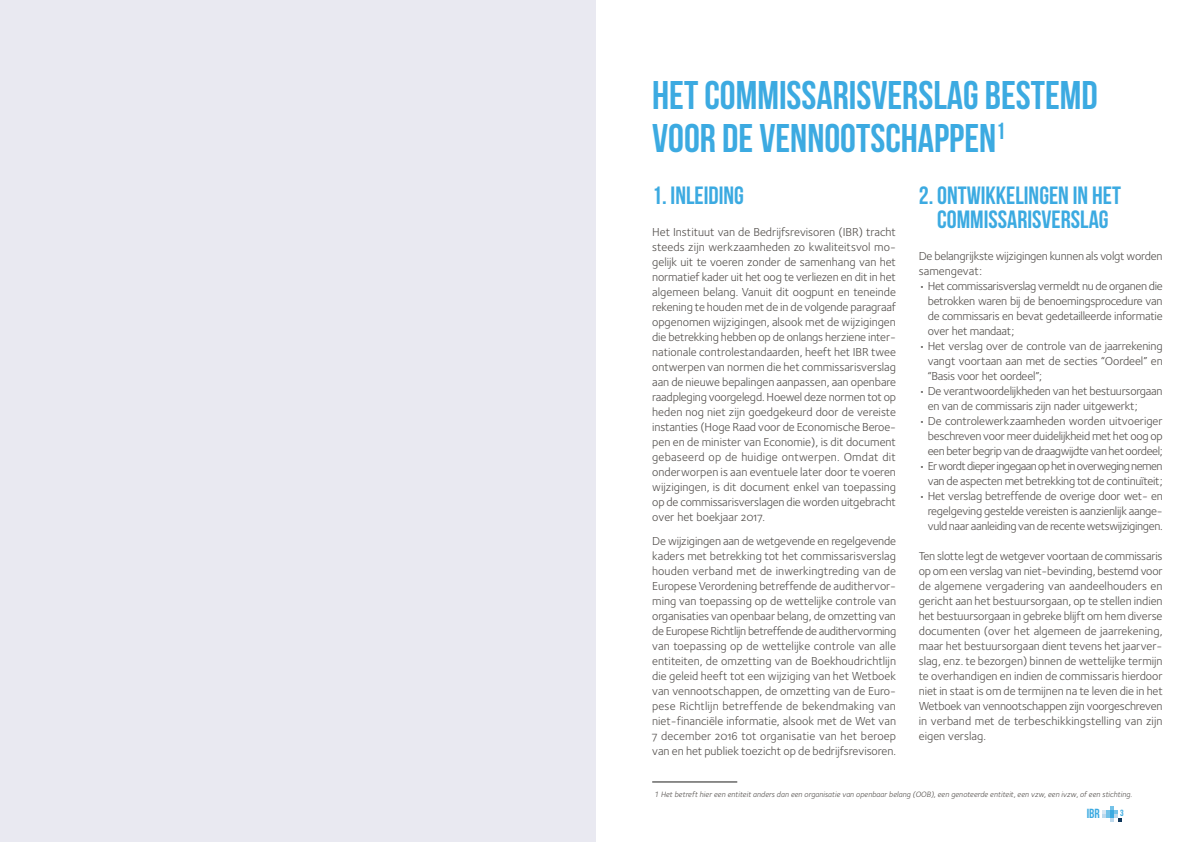
<style>
.page{position:relative;width:1191px;height:842px;background:#fff}
.page>*{position:absolute;margin:0;border:0;box-sizing:border-box;transform-origin:0 0}
.t1{font:40px/43px "Bebas Neue";color:#3caae1}
.t2{font:25px/24px "Bebas Neue";color:#3caae1;text-align:center}
.t3{font:13.2px "Bebas Neue";color:#3caae1}
.t4{font:12px/15px "Foundry Sterling Book OSF";letter-spacing:-.02em;color:#54504d;text-align:justify}
.t5{font:12px/15px "Foundry Sterling Book OSF";letter-spacing:-.045em;color:#54504d;text-align:right}
.t6{font:9px "Bebas Neue";color:#3caae1}
.t7{font:italic 8px "Foundry Sterling";color:#54504d}
</style>
<div class="page">
<hr style="left:652px;top:782px;width:85px;height:1px;background:#1c1c1b">
<div style="left:0;top:0;width:595px;height:842px;background:#e9e9f1"></div>
<svg style="left:1102px;top:806px;width:20px;height:16px"></svg>
<h1 class="t1" style="left:652px;top:74px;width:447px">HET COMMISSARISVERSLAG BESTEMD<br>VOOR DE VENNOOTSCHAPPEN<sup>1</sup></h1>
<h2 class="t2" style="left:652px;top:183px;width:93px">1. INLEIDING</h2>
<p class="t4" style="left:652px;top:224px;width:245px">Het Instituut van de Bedrijfsrevisoren (IBR) tracht steeds zijn werkzaamheden zo kwaliteitsvol mo&shy;gelijk uit te voeren zonder de samenhang van het normatief kader uit het oog te verliezen en dit in het algemeen belang. Vanuit dit oogpunt en teneinde rekening te houden met de in de volgende paragraaf opgenomen wijzigingen, alsook met de wijzigingen die betrekking hebben op de onlangs herziene inter&shy;nationale controlestandaarden, heeft het IBR twee ontwerpen van normen die het commissarisverslag aan de nieuwe bepalingen aanpassen, aan openbare raadpleging voorgelegd. Hoewel deze normen tot op heden nog niet zijn goedgekeurd door de vereiste instanties (Hoge Raad voor de Economische Beroe&shy;pen en de minister van Economie), is dit document gebaseerd op de huidige ontwerpen. Omdat dit onderworpen is aan eventuele later door te voeren wijzigingen, is dit document enkel van toepassing op de commissarisverslagen die worden uitgebracht over het boekjaar 2017.</p>
<p class="t4" style="left:652px;top:533px;width:245px">De wijzigingen aan de wetgevende en regelgevende kaders met betrekking tot het commissarisverslag houden verband met de inwerkingtreding van de Europese Verordening betreffende de audithervor&shy;ming van toepassing op de wettelijke controle van organisaties van openbaar belang, de omzetting van de Europese Richtlijn betreffende de audithervorming van toepassing op de wettelijke controle van alle entiteiten, de omzetting van de Boekhoudrichtlijn die geleid heeft tot een wijziging van het Wetboek van vennootschappen, de omzetting van de Euro&shy;pese Richtlijn betreffende de bekendmaking van niet-financiële informatie, alsook met de Wet van 7 december 2016 tot organisatie van het beroep van en het publiek toezicht op de bedrijfsrevisoren.</p>
<h2 class="t2" style="left:918px;top:183px;width:204px">2. ONTWIKKELINGEN IN HET<br>COMMISSARISVERSLAG</h2>
<p class="t4" style="left:918px;top:248px;width:245px">De belangrijkste wijzigingen kunnen als volgt worden samengevat:</p>
<p class="t4" style="left:927px;top:278px;width:236px;text-indent:-9px">• Het commissarisverslag vermeldt nu de organen die betrokken waren bij de benoemingsprocedure van de commissaris en bevat gedetailleerde informatie over het mandaat;</p>
<p class="t4" style="left:927px;top:338px;width:236px;text-indent:-9px">• Het verslag over de controle van de jaarrekening vangt voortaan aan met de secties “Oordeel” en “Basis voor het oordeel”;</p>
<p class="t4" style="left:927px;top:383px;width:236px;text-indent:-9px">• De verantwoordelijkheden van het bestuursorgaan en van de commissaris zijn nader uitgewerkt;</p>
<p class="t4" style="left:927px;top:413px;width:236px;text-indent:-9px">• De controlewerkzaamheden worden uitvoeriger beschreven voor meer duidelijkheid met het oog op een beter begrip van de draagwijdte van het oordeel;</p>
<p class="t5" style="left:918px;top:458px;width:245px">• Er wordt dieper ingegaan op het in overweging nemen van de aspecten met betrekking tot de continuïteit;</p>
<p class="t4" style="left:927px;top:488px;width:236px;text-indent:-9px">• Het verslag betreffende de overige door wet- en regelgeving gestelde vereisten is aanzienlijk aange&shy;vuld naar aanleiding van de recente wetswijzigingen.</p>
<p class="t4" style="left:918px;top:548px;width:245px">Ten slotte legt de wetgever voortaan de commissaris op om een verslag van niet-bevinding, bestemd voor de algemene vergadering van aandeelhouders en gericht aan het bestuursorgaan, op te stellen indien het bestuursorgaan in gebreke blijft om hem diverse documenten (over het algemeen de jaarrekening, maar het bestuursorgaan dient tevens het jaarver&shy;slag, enz. te bezorgen) binnen de wettelijke termijn te overhandigen en indien de commissaris hierdoor niet in staat is om de termijnen na te leven die in het Wetboek van vennootschappen zijn voorgeschreven in verband met de terbeschikkingstelling van zijn eigen verslag.</p>
<p class="t7" style="left:654px;top:788px;width:479px">1 Het betreft hier een entiteit anders dan een organisatie van openbaar belang (OOB), een genoteerde entiteit, een vzw, een ivzw, of een stichting.</p>
<p class="t3" style="left:1086px;top:806px;width:15px">IBR</p>
<p class="t6" style="left:1120px;top:807px;width:5px">3</p>
</div>
